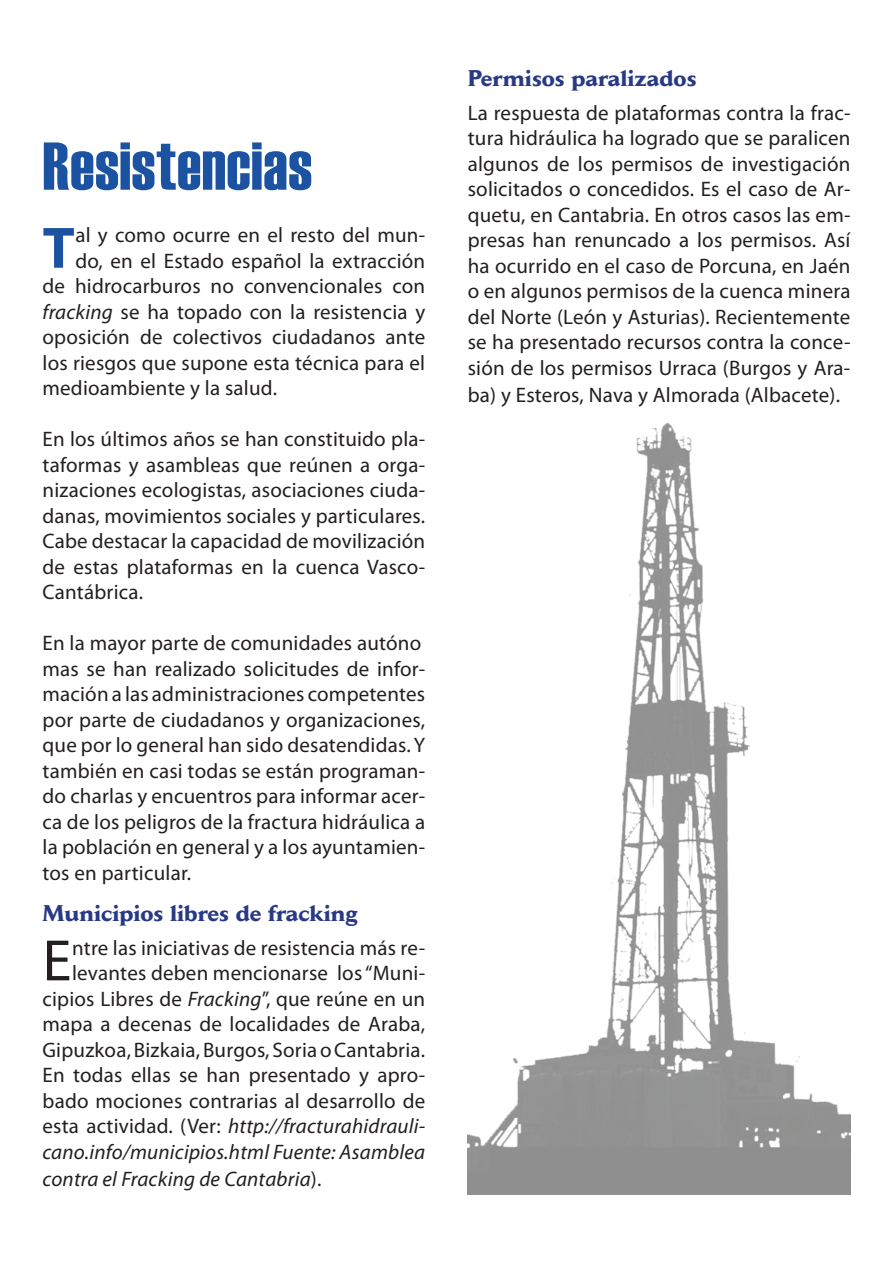
<style>
.page{position:relative;width:893px;height:1263px;background:#fff}
.page>*{position:absolute;margin:0;border:0;box-sizing:border-box;transform-origin:0 0}
.t1{font:67.5px "Haettenschweiler";letter-spacing:.01em;color:#1b53a2}
.t2{font:700 58.8px "Myriad Pro";color:#1b53a2}
.t3{font:58.8px "Myriad Pro";color:#231f20}
.t4{font:700 22.5px "Daily News";color:#283985}
.t5{font:21px/25.5px "Myriad Pro";letter-spacing:.01em;color:#231f20;text-align:justify}
.t6{font:italic 21px "Myriad Pro";letter-spacing:.01em;color:#231f20}
.s1{font-style:italic}
.s2{font-style:normal}
</style>
<div class="page">
<img style="left:468px;top:423px;width:382px;height:772px">
<h1 class="t1" style="left:43px;top:120px;width:271px">Resistencias</h1>
<h2 class="t2" style="left:43px;top:210px;width:34px">T</h2>
<p class="t5" style="left:75px;top:222px;width:351px">al y como ocurre en el resto del mun-</p>
<p class="t5" style="left:75px;top:248px;width:351px">do, en el Estado español la extracción</p>
<p class="t5" style="left:43px;top:273px;width:384px">de hidrocarburos no convencionales con</p>
<p class="t5" style="left:43px;top:299px;width:384px"><span class="s1">fracking</span> se ha topado con la resistencia y</p>
<p class="t5" style="left:43px;top:324px;width:384px">oposición de colectivos ciudadanos ante</p>
<p class="t5" style="left:43px;top:350px;width:384px">los riesgos que supone esta técnica para el</p>
<p class="t5" style="left:43px;top:375px;width:236px">medioambiente y la salud.</p>
<p class="t5" style="left:43px;top:426px;width:384px">En los últimos años se han constituido pla&shy;taformas y asambleas que reúnen a orga&shy;nizaciones ecologistas, asociaciones ciuda&shy;danas, movimientos sociales y particulares.<br>Cabe destacar la capacidad de movilización de estas plataformas en la cuenca Vasco-Cantábrica.</p>
<p class="t5" style="left:43px;top:630px;width:384px;text-align:left">En la mayor parte de comunidades autóno mas se han realizado solicitudes de infor&shy;mación a las administraciones competentes por parte de ciudadanos y organizaciones, que por lo general han sido desatendidas. Y también en casi todas se están programan&shy;do charlas y encuentros para informar acer&shy;ca de los peligros de la fractura hidráulica a la población en general y a los ayuntamien&shy;tos en particular.</p>
<p class="t4" style="left:43px;top:899px;width:317px">Municipios libres de fracking</p>
<h2 class="t3" style="left:43px;top:924px;width:30px">E</h2>
<p class="t5" style="left:72px;top:935px;width:355px">ntre las iniciativas de resistencia más re-</p>
<p class="t5" style="left:72px;top:960px;width:355px">levantes deben mencionarse los “Muni-</p>
<p class="t5" style="left:43px;top:986px;width:384px">cipios Libres de <span class="s1">Fracking</span>”, que reúne en un</p>
<p class="t5" style="left:43px;top:1011px;width:384px">mapa a decenas de localidades de Araba,</p>
<p class="t5" style="left:43px;top:1037px;width:384px">Gipuzkoa, Bizkaia, Burgos, Soria o Cantabria.</p>
<p class="t5" style="left:43px;top:1062px;width:384px">En todas ellas se han presentado y apro-</p>
<p class="t5" style="left:43px;top:1088px;width:384px">bado mociones contrarias al desarrollo de</p>
<p class="t6" style="left:43px;top:1113px;width:384px"><span class="s2">esta actividad. (Ver:</span> http://fracturahidrauli-</p>
<p class="t6" style="left:43px;top:1139px;width:384px">cano.info/municipios.html Fuente: Asamblea</p>
<p class="t6" style="left:43px;top:1166px;width:280px">contra el Fracking de Cantabria<span class="s2">).</span></p>
<p class="t4" style="left:468px;top:64px;width:230px">Permisos paralizados</p>
<p class="t5" style="left:468px;top:99px;width:384px">La respuesta de plataformas contra la frac&shy;tura hidráulica ha logrado que se paralicen algunos de los permisos de investigación solicitados o concedidos. Es el caso de Ar&shy;quetu, en Cantabria. En otros casos las em&shy;presas han renuncado a los permisos. Así ha ocurrido en el caso de Porcuna, en Jaén o en algunos permisos de la cuenca minera del Norte (León y Asturias). Recientemente se ha presentado recursos contra la conce&shy;sión de los permisos Urraca (Burgos y Ara&shy;ba) y Esteros, Nava y Almorada (Albacete).</p>
</div>
